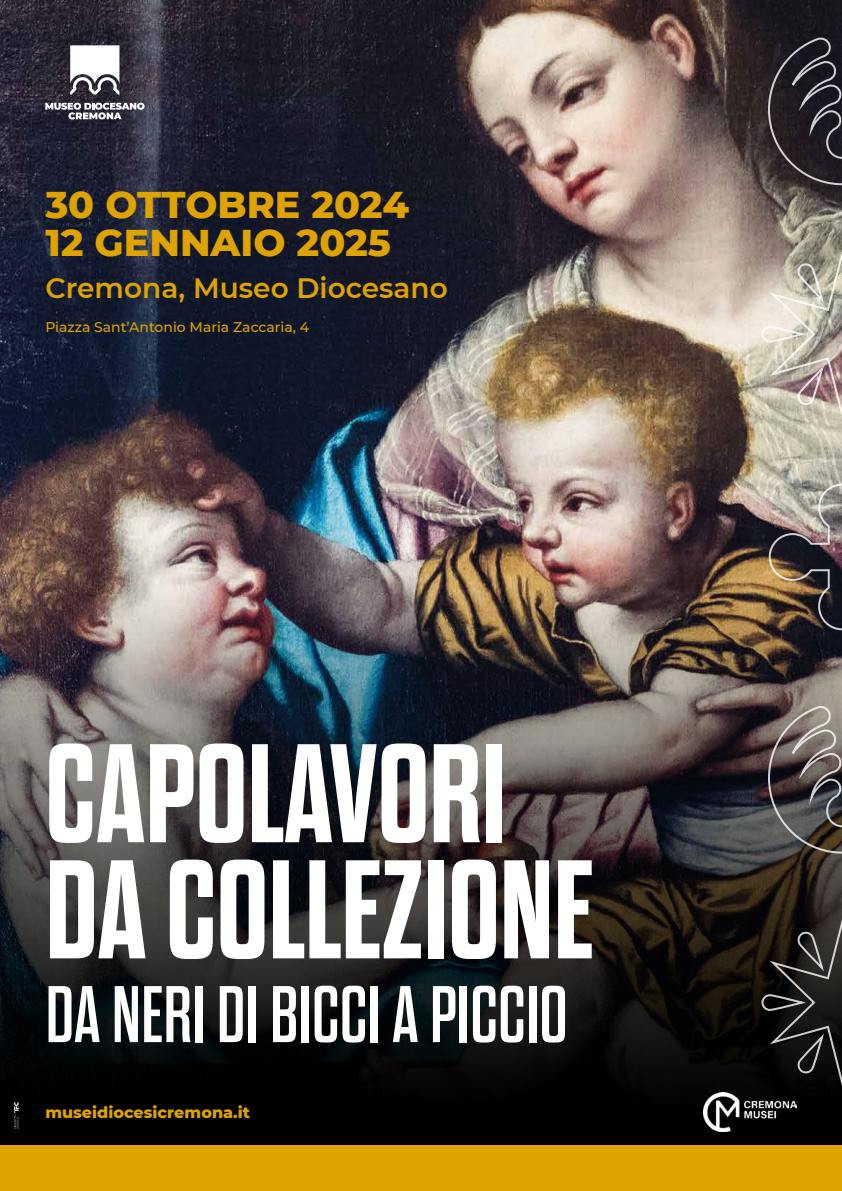
<style>
.page{position:relative;width:842px;height:1191px;background:#fff}
.page>*{position:absolute;margin:0;border:0;box-sizing:border-box;transform-origin:0 0}
.t1{font:700 140px/116.1px "Dharma Gothic E";color:#fff}
.t2{font:80px "Dharma Gothic E";color:#fff}
.t3{font:800 38px/38px "Montserrat";color:#dfa300}
.t4{font:600 28px "Montserrat";color:#dfa300}
.t5{font:800 16px "Montserrat";color:#dfa300}
.t6{font:500 14px "Montserrat";color:#dfa300}
</style>
<div class="page">
<img style="left:0;top:0;width:842px;height:566px">
<img style="left:0;top:566px;width:842px;height:579px">
<div style="left:0;top:1145px;width:842px;height:46px;background:#dfa300"></div>
<svg style="left:70px;top:45px;width:49px;height:50px"></svg>
<svg style="left:45px;top:103px;width:100px;height:16px"></svg>
<svg style="left:14px;top:1102px;width:5px;height:26px"></svg>
<img style="left:704px;top:1092px;width:93px;height:39px">
<svg style="left:767px;top:37px;width:75px;height:149px"></svg>
<img style="left:768px;top:482px;width:74px;height:149px">
<svg style="left:766px;top:250px;width:76px;height:168px"></svg>
<div style="left:761px;top:326px;width:42px;height:16px;border:2px solid #fff;border-radius:7px"></div>
<svg style="left:767px;top:705px;width:75px;height:149px"></svg>
<svg style="left:766px;top:918px;width:76px;height:169px"></svg>
<div style="left:761px;top:994px;width:42px;height:17px;border:2px solid #fff;border-radius:7px"></div>
<h3 class="t3" style="left:45px;top:183px;width:365px">30 OTTOBRE 2024<br>12 GENNAIO 2025</h3>
<h3 class="t4" style="left:45px;top:268px;width:404px">Cremona, Museo Diocesano</h3>
<p class="t6" style="left:45px;top:317px;width:265px">Piazza Sant’Antonio Maria Zaccaria, 4</p>
<h1 class="t1" style="left:45px;top:739px;width:550px">CAPOLAVORI<br>DA COLLEZIONE</h1>
<h2 class="t2" style="left:45px;top:974px;width:524px">DA NERI DI BICCI A PICCIO</h2>
<p class="t5" style="left:45px;top:1100px;width:206px">museidiocesicremona.it</p>
</div>
